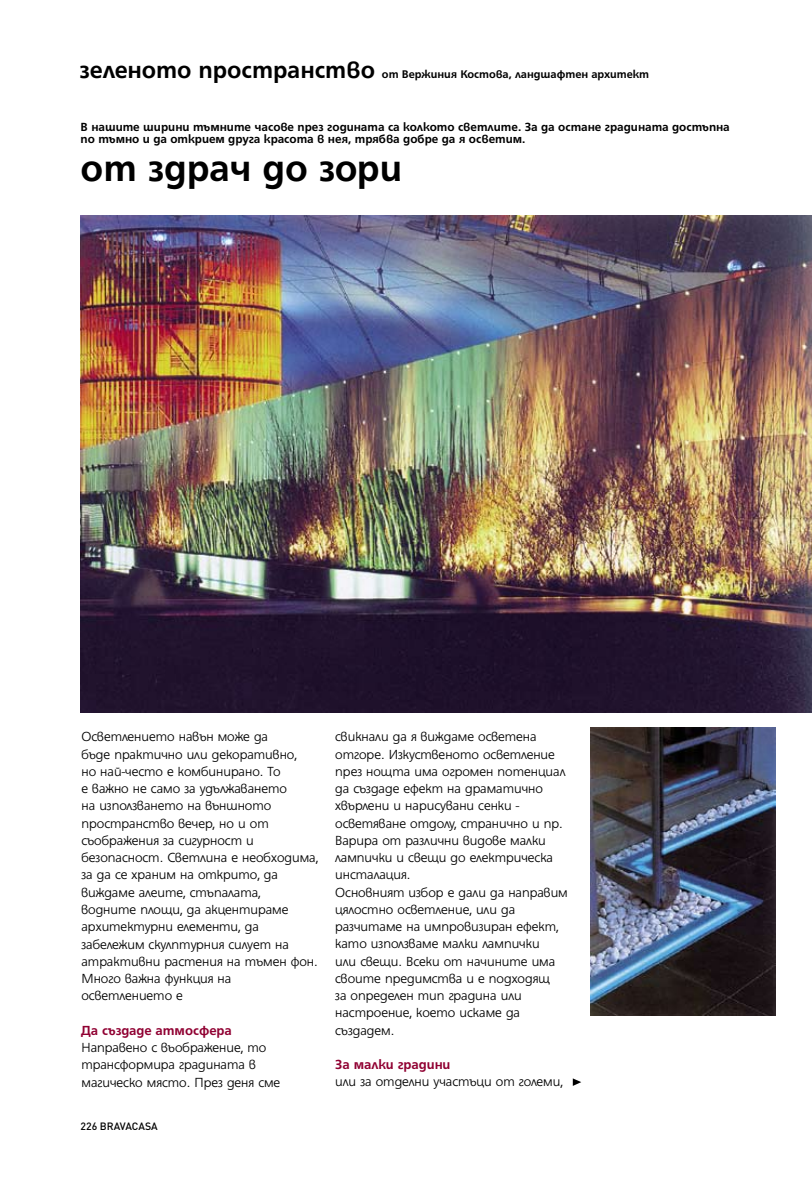
<style>
.page{position:relative;width:812px;height:1188px;background:#fff}
.page>*{position:absolute;margin:0;border:0;box-sizing:border-box;transform-origin:0 0}
.t1{font:700 40.5px "HS Grotesk Bg";color:#000}
.t2{font:300 14.25px/17.2px "HS Grotesk Bg";color:#000}
.t3{font:700 14.25px "HS Grotesk Bg";color:#900032}
.t4{font:700 12.75px/12px "HS Grotesk Bg";color:#000}
.t5{font:700 12px "HS Grotesk Bg";color:#000}
.t6{font:500 10.5px "DIN";color:#000}
.s1{font-size:25.5px}
</style>
<div class="page">
<svg style="left:573px;top:1078px;width:8px;height:7px"></svg>
<img style="left:81px;top:215px;width:731px;height:497px">
<img style="left:591px;top:727px;width:184px;height:288px">
<p class="t5" style="left:79px;top:67px;width:571px"><span class="s1">зеленото пространство</span> oт Вержиния Костова, ландшафтен архитект</p>
<p class="t4" style="left:81px;top:120px;width:651px">В нашите ширини тъмните часове през годината са колкото светлите. За да остане градината достъпна по тъмно и да открием друга красота в нея, трябва добре да я осветим.</p>
<h1 class="t1" style="left:81px;top:145px;width:323px">от здрач до зори</h1>
<p class="t2" style="left:81px;top:728px;width:238px">Осветлението навън може да<br>бъде практично или декоративно,<br>но най-често е комбинирано. То<br>е важно не само за удължаването<br>на използването на външното пространство вечер, но и от съображения за сигурност и безопасност. Светлина е необходима, за да се храним на открито, да виждаме алеите, стъпалата, водните площи, да акцентираме архитектурни елементи, да забележим скулптурния силует на атрактивни растения на тъмен фон.<br>Много важна функция на осветлението е</p>
<p class="t3" style="left:81px;top:1021px;width:152px">Да създаде атмосфера</p>
<p class="t2" style="left:81px;top:1038px;width:200px">Направено с въображение, то трансформира градината в магическо място. През деня сме</p>
<p class="t6" style="left:81px;top:1118px;width:79px">226 BRAVACASA</p>
<p class="t2" style="left:335px;top:727px;width:234px">свикнали да я виждаме осветена отгоре. Изкуственото осветление през нощта има огромен потенциал да създаде ефект на драматично хвърлени и нарисувани сенки - осветяване отдолу, странично и пр.<br>Варира от различни видове малки лампички и свещи до електрическа инсталация.<br>Основният избор е дали да направим цялостно осветление, или да разчитаме на импровизиран ефект, като използваме малки лампички<br>или свещи. Всеки от начините има своите предимства и е подходящ<br>за определен тип градина или настроение, което искаме да създадем.</p>
<p class="t3" style="left:335px;top:1056px;width:117px">За малки градини</p>
<p class="t2" style="left:335px;top:1072px;width:229px">или за отделни участъци от големи,</p>
</div>
